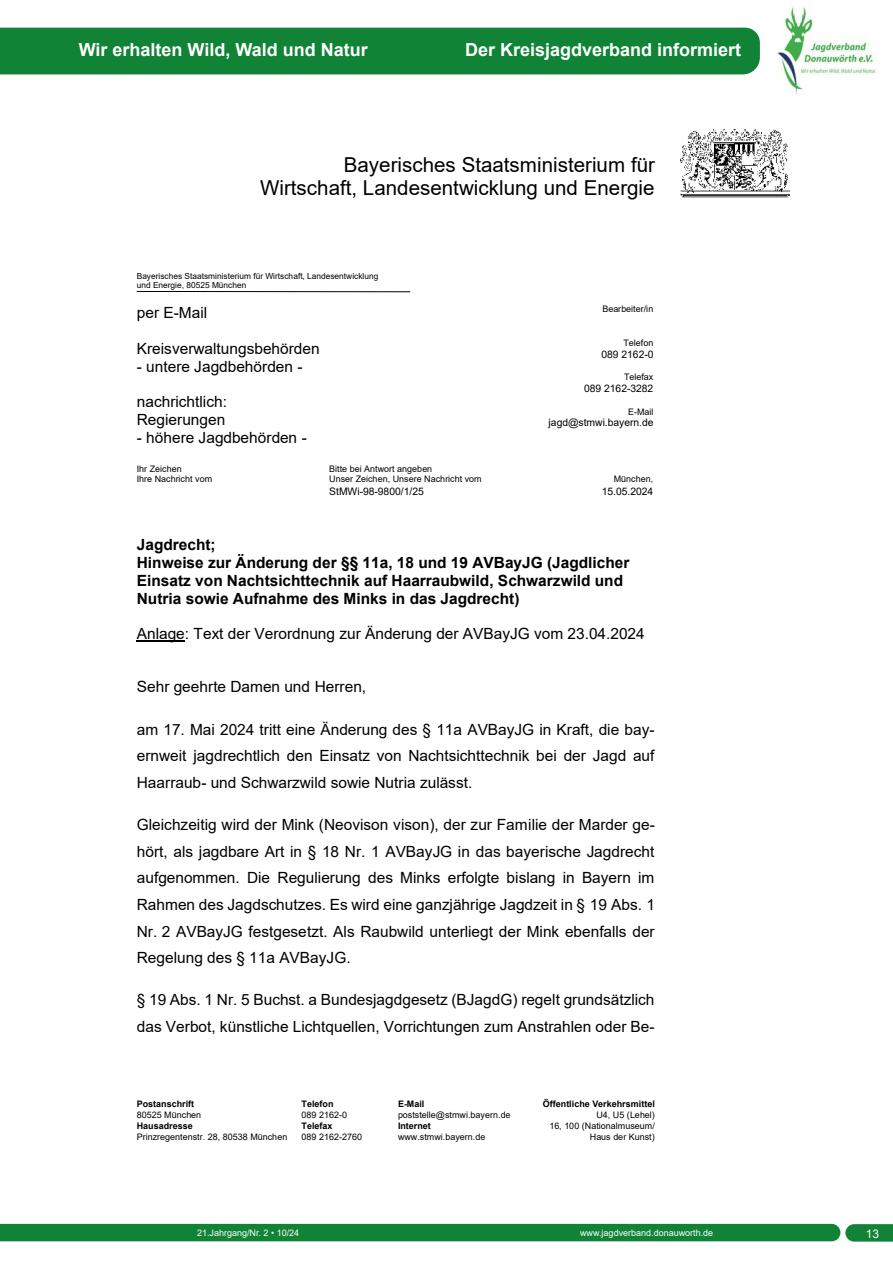
<style>
.page{position:relative;width:893px;height:1263px;background:#fff}
.page>*{position:absolute;margin:0;border:0;box-sizing:border-box;transform-origin:0 0}
.t1{font:20.55px/22.6px "Arial";color:#000;text-align:right}
.t2{font:700 18px "Arial";color:#fff}
.t3{font:15.45px/26.7px "Arial";color:#000}
.t4{font:700 15.45px/17.7px "Arial";color:#000}
.t5{font:12px "Arial";color:#fff}
.t6{font:10.35px "Arial";letter-spacing:-.005em;color:#000}
.t7{font:9px/10.4px "Arial";color:#000}
.t8{font:700 9px "Arial";color:#000}
.t9{font:9px "Arial";color:#fff}
.t10{font:8.4px/9.6px "Arial";color:#000}
</style>
<div class="page">
<div style="left:0;top:1224px;width:893px;height:17px;background:#108337"></div>
<div style="left:0;top:28px;width:760px;height:46px;background:#108337"></div>
<img style="left:777px;top:5px;width:100px;height:91px">
<img style="left:680px;top:130px;width:110px;height:67px">
<hr style="left:137px;top:641px;width:48px;height:1px;background:#000">
<hr style="left:137px;top:291px;width:273px;height:1px;background:#000">
<p class="t2" style="left:79px;top:37px;width:291px">Wir erhalten Wild, Wald und Natur</p>
<p class="t2" style="left:465px;top:37px;width:278px">Der Kreisjagdverband informiert</p>
<p class="t1" style="left:260px;top:153px;width:397px">Bayerisches Staatsministerium für<br>Wirtschaft, Landesentwicklung und Energie</p>
<p class="t10" style="left:137px;top:271px;width:243px">Bayerisches Staatsministerium für Wirtschaft, Landesentwicklung und Energie, 80525 München</p>
<p class="t3" style="left:137px;top:299px;width:72px">per E-Mail</p>
<p class="t3" style="left:137px;top:335px;width:184px">Kreisverwaltungsbehörden</p>
<p class="t3" style="left:137px;top:353px;width:167px">- untere Jagdbehörden -</p>
<p class="t3" style="left:137px;top:393px;width:92px;line-height:17.7px">nachrichtlich:<br>Regierungen</p>
<p class="t3" style="left:137px;top:424px;width:172px">- höhere Jagdbehörden -</p>
<p class="t7" style="left:602px;top:304px;width:52px">Bearbeiter/in</p>
<p class="t7" style="left:623px;top:338px;width:31px">Telefon</p>
<p class="t6" style="left:601px;top:347px;width:54px">089 2162-0</p>
<p class="t7" style="left:624px;top:372px;width:31px">Telefax</p>
<p class="t6" style="left:584px;top:381px;width:71px">089 2162-3282</p>
<p class="t7" style="left:628px;top:406px;width:27px">E-Mail</p>
<p class="t6" style="left:549px;top:415px;width:106px">jagd@stmwi.bayern.de</p>
<p class="t7" style="left:137px;top:463px;width:77px">Ihr Zeichen<br>Ihre Nachricht vom</p>
<p class="t7" style="left:329px;top:463px;width:154px">Bitte bei Antwort angeben<br>Unser Zeichen, Unsere Nachricht vom</p>
<p class="t7" style="left:614px;top:474px;width:41px">München,</p>
<p class="t6" style="left:329px;top:484px;width:96px">StMWi-98-9800/1/25</p>
<p class="t6" style="left:602px;top:484px;width:53px">15.05.2024</p>
<p class="t4" style="left:137px;top:536px;width:494px">Jagdrecht;<br>Hinweise zur Änderung der §§ 11a, 18 und 19 AVBayJG (Jagdlicher Einsatz von Nachtsichttechnik auf Haarraubwild, Schwarzwild und Nutria sowie Aufnahme des Minks in das Jagdrecht)</p>
<p class="t3" style="left:137px;top:620px;width:509px">Anlage: Text der Verordnung zur Änderung der AVBayJG vom 23.04.2024</p>
<p class="t3" style="left:137px;top:674px;width:231px">Sehr geehrte Damen und Herren,</p>
<p class="t3" style="left:137px;top:716px;width:519px;text-align:justify">am 17. Mai 2024 tritt eine Änderung des § 11a AVBayJG in Kraft, die bay&shy;ernweit jagdrechtlich den Einsatz von Nachtsichttechnik bei der Jagd auf Haarraub- und Schwarzwild sowie Nutria zulässt.</p>
<p class="t3" style="left:137px;top:811px;width:520px;text-align:justify">Gleichzeitig wird der Mink (Neovison vison), der zur Familie der Marder ge&shy;hört, als jagdbare Art in § 18 Nr. 1 AVBayJG in das bayerische Jagdrecht aufgenommen. Die Regulierung des Minks erfolgte bislang in Bayern im Rahmen des Jagdschutzes. Es wird eine ganzjährige Jagdzeit in § 19 Abs. 1<br>Nr. 2 AVBayJG festgesetzt. Als Raubwild unterliegt der Mink ebenfalls der Regelung des § 11a AVBayJG.</p>
<p class="t3" style="left:137px;top:986px;width:519px">§ 19 Abs. 1 Nr. 5 Buchst. a Bundesjagdgesetz (BJagdG) regelt grundsätzlich das Verbot, künstliche Lichtquellen, Vorrichtungen zum Anstrahlen oder Be-</p>
<p class="t8" style="left:137px;top:1098px;width:59px">Postanschrift</p>
<p class="t8" style="left:302px;top:1098px;width:33px">Telefon</p>
<p class="t8" style="left:398px;top:1098px;width:28px">E-Mail</p>
<p class="t8" style="left:543px;top:1098px;width:113px">Öffentliche Verkehrsmittel</p>
<p class="t7" style="left:137px;top:1110px;width:66px">80525 München</p>
<p class="t7" style="left:302px;top:1110px;width:47px">089 2162-0</p>
<p class="t7" style="left:398px;top:1110px;width:114px">poststelle@stmwi.bayern.de</p>
<p class="t7" style="left:596px;top:1110px;width:60px">U4, U5 (Lehel)</p>
<p class="t8" style="left:137px;top:1120px;width:57px">Hausadresse</p>
<p class="t8" style="left:302px;top:1120px;width:32px">Telefax</p>
<p class="t8" style="left:398px;top:1120px;width:34px">Internet</p>
<p class="t7" style="left:549px;top:1121px;width:107px">16, 100 (Nationalmuseum/</p>
<p class="t7" style="left:137px;top:1131px;width:152px">Prinzregentenstr. 28, 80538 München</p>
<p class="t7" style="left:302px;top:1131px;width:62px">089 2162-2760</p>
<p class="t7" style="left:398px;top:1131px;width:89px">www.stmwi.bayern.de</p>
<p class="t7" style="left:590px;top:1131px;width:67px">Haus der Kunst)</p>
<p class="t9" style="left:197px;top:1226px;width:104px">21.Jahrgang/Nr. 2 • 10/24</p>
<p class="t9" style="left:580px;top:1226px;width:135px">www.jagdverband.donauworth.de</p>
<p class="t5" style="left:866px;top:1225px;width:15px">13</p>
</div>
